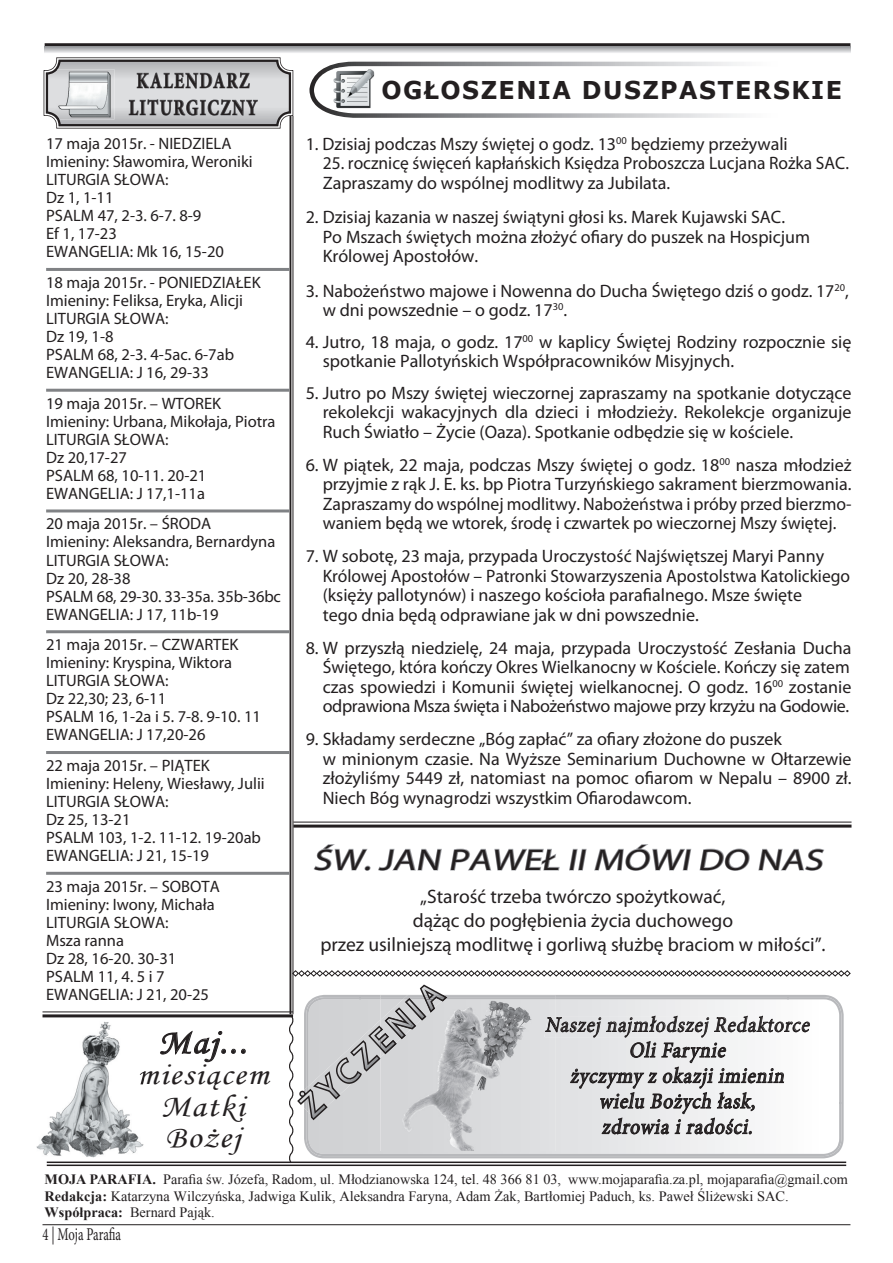
<style>
.page{position:relative;width:893px;height:1263px;background:#fff}
.page>*{position:absolute;margin:0;border:0;box-sizing:border-box;transform-origin:0 0}
.t1{font:34.5px "Monotype Corsiva";color:#231f20;scale:1.1 1}
.t2{font:33px "Myriad Pro";color:#fff}
.t3{font:31.5px/31.5px "Monotype Corsiva";letter-spacing:.04em;color:#231f20;text-align:center;scale:1.1 1}
.t4{font:italic 30px "Myriad Pro";color:#231f20;scale:1.25 1}
.t5{font:700 24.6px "Verdana";letter-spacing:.06em;color:#231f20}
.t6{font:700 22.5px/27px "Minion Pro";letter-spacing:.08em;color:#231f20;text-align:center;scale:.76 1}
.t7{font:italic 21.6px/25.5px "Minion Pro";color:#231f20;text-align:center;scale:.9 1}
.t8{font:19.5px/24px "Myriad Pro";color:#231f20;text-align:center}
.t9{font:18px/19.5px "Myriad Pro";color:#231f20}
.t10{font:18px "Minion Pro";letter-spacing:-.01em;color:#231f20;scale:.7 1}
.t11{font:16.5px/18px "Myriad Pro";color:#231f20}
.t12{font:14.25px/16.5px "Times New Roman";color:#231f20}
.s1{font-weight:700}
</style>
<div class="page">
<hr style="left:43px;top:1224px;width:807px;height:1px;background:#231f20">
<hr style="left:47px;top:1161px;width:799px;height:2px;background:#231f20">
<hr style="left:47px;top:1164px;width:799px;height:2px;background:#231f20">
<div style="left:45px;top:43px;width:805px;height:5px;background:#231f20"></div>
<svg style="left:45px;top:46px;width:805px;height:7px;background:#bebfc1"></svg>
<hr style="left:289px;top:116px;width:2px;height:898px;background:#231f20">
<hr style="left:293px;top:116px;width:1px;height:898px;background:#231f20">
<hr style="left:46px;top:268px;width:243px;height:3px;background:#808285">
<hr style="left:46px;top:389px;width:243px;height:3px;background:#808285">
<hr style="left:46px;top:509px;width:243px;height:3px;background:#808285">
<hr style="left:46px;top:630px;width:243px;height:3px;background:#808285">
<hr style="left:46px;top:751px;width:243px;height:3px;background:#808285">
<hr style="left:46px;top:872px;width:243px;height:3px;background:#808285">
<svg style="left:44px;top:57px;width:249px;height:72px;background:#b8b9bb"></svg>
<svg style="left:309px;top:62px;width:431px;height:56px"></svg>
<hr style="left:43px;top:1014px;width:250px;height:3px;background:#231f20">
<hr style="left:43px;top:1011px;width:250px;height:1px;background:#231f20">
<svg style="left:160px;top:1030px;width:86px;height:32px"></svg>
<img style="left:37px;top:1021px;width:107px;height:136px">
<img style="left:140px;top:1065px;width:4px;height:25px">
<hr style="left:293px;top:824px;width:558px;height:3px;background:#231f20">
<hr style="left:293px;top:821px;width:558px;height:1px;background:#231f20">
<svg style="left:447px;top:995px;width:397px;height:163px;background:#c0c1c4"></svg>
<img style="left:447px;top:1103px;width:394px;height:53px">
<img style="left:788px;top:997px;width:53px;height:106px">
<img style="left:555px;top:997px;width:233px;height:18px">
<svg style="left:555px;top:1015px;width:256px;height:129px"></svg>
<img style="left:447px;top:999px;width:108px;height:152px">
<img style="left:447px;top:995px;width:108px;height:2px">
<img style="left:447px;top:997px;width:108px;height:2px">
<img style="left:544px;top:1016px;width:11px;height:21px">
<img style="left:545px;top:1017px;width:10px;height:15px">
<svg style="left:287px;top:984px;width:160px;height:180px"></svg>
<img style="left:381px;top:1007px;width:34px;height:46px">
<svg style="left:292px;top:970px;width:559px;height:7px"></svg>
<svg style="left:313px;top:844px;width:58px;height:27px"></svg>
<svg style="left:378px;top:848px;width:64px;height:23px"></svg>
<svg style="left:450px;top:848px;width:110px;height:23px"></svg>
<svg style="left:568px;top:827px;width:124px;height:44px"></svg>
<svg style="left:699px;top:848px;width:125px;height:23px"></svg>
<p class="t6" style="left:129px;top:68px;width:171px">KALENDARZ<br>LITURGICZNY</p>
<p class="t11" style="left:46px;top:135px;width:208px">17 maja 2015r. - NIEDZIELA<br>Imieniny: Sławomira, Weroniki<br>LITURGIA SŁOWA:<br>Dz 1, 1-11<br>PSALM 47, 2-3. 6-7. 8-9<br>Ef 1, 17-23<br>EWANGELIA: Mk 16, 15-20</p>
<p class="t11" style="left:46px;top:274px;width:216px">18 maja 2015r. - PONIEDZIAŁEK<br>Imieniny: Feliksa, Eryka, Alicji<br>LITURGIA SŁOWA:<br>Dz 19, 1-8<br>PSALM 68, 2-3. 4-5ac. 6-7ab<br>EWANGELIA: J 16, 29-33</p>
<p class="t11" style="left:46px;top:394px;width:231px">19 maja 2015r. – WTOREK<br>Imieniny: Urbana, Mikołaja, Piotra<br>LITURGIA SŁOWA:<br>Dz 20,17-27<br>PSALM 68, 10-11. 20-21<br>EWANGELIA: J 17,1-11a</p>
<p class="t11" style="left:46px;top:515px;width:236px">20 maja 2015r. – ŚRODA<br>Imieniny: Aleksandra, Bernardyna<br>LITURGIA SŁOWA:<br>Dz 20, 28-38<br>PSALM 68, 29-30. 33-35a. 35b-36bc<br>EWANGELIA: J 17, 11b-19</p>
<p class="t11" style="left:46px;top:636px;width:216px">21 maja 2015r. – CZWARTEK<br>Imieniny: Kryspina, Wiktora<br>LITURGIA SŁOWA:<br>Dz 22,30; 23, 6-11<br>PSALM 16, 1-2a i 5. 7-8. 9-10. 11<br>EWANGELIA: J 17,20-26</p>
<p class="t11" style="left:46px;top:757px;width:220px">22 maja 2015r. – PIĄTEK<br>Imieniny: Heleny, Wiesławy, Julii<br>LITURGIA SŁOWA:<br>Dz 25, 13-21<br>PSALM 103, 1-2. 11-12. 19-20ab<br>EWANGELIA: J 21, 15-19</p>
<p class="t11" style="left:46px;top:877px;width:175px">23 maja 2015r. – SOBOTA<br>Imieniny: Iwony, Michała<br>LITURGIA SŁOWA:<br>Msza ranna<br>Dz 28, 16-20. 30-31<br>PSALM 11, 4. 5 i 7<br>EWANGELIA: J 21, 20-25</p>
<h1 class="t1" style="left:158px;top:1021px;width:82px">Maj...</h1>
<h3 class="t3" style="left:137px;top:1059px;width:121px">miesiącem<br>Matki<br>Bożej</h3>
<h3 class="t5" style="left:381px;top:73px;width:462px">OGŁOSZENIA DUSZPASTERSKIE</h3>
<p class="t9" style="left:306px;top:134px;width:484px">1. Dzisiaj podczas Mszy świętej o godz. 13<sup>00</sup> będziemy przeżywali</p>
<p class="t9" style="left:323px;top:154px;width:528px">25. rocznicę święceń kapłańskich Księdza Proboszcza Lucjana Rożka SAC.<br>Zapraszamy do wspólnej modlitwy za Jubilata.</p>
<p class="t9" style="left:323px;top:208px;width:489px;text-indent:-17px">2. Dzisiaj kazania w naszej świątyni głosi ks. Marek Kujawski SAC.<br>Po Mszach świętych można złożyć ofiary do puszek na Hospicjum<br>Królowej Apostołów.</p>
<p class="t9" style="left:323px;top:281px;width:527px;text-indent:-17px">3. Nabożeństwo majowe i Nowenna do Ducha Świętego dziś o godz. 17<sup>20</sup>, w dni powszednie – o godz. 17<sup>30</sup>.</p>
<p class="t9" style="left:323px;top:332px;width:530px;text-indent:-17px">4. Jutro, 18 maja, o godz. 17<sup>00</sup> w kaplicy Świętej Rodziny rozpocznie się spotkanie Pallotyńskich Współpracowników Misyjnych.</p>
<p class="t9" style="left:323px;top:383px;width:530px;text-align:justify;text-indent:-17px">5. Jutro po Mszy świętej wieczornej zapraszamy na spotkanie dotyczące rekolekcji wakacyjnych dla dzieci i młodzieży. Rekolekcje organizuje Ruch Światło – Życie (Oaza). Spotkanie odbędzie się w kościele.</p>
<p class="t9" style="left:323px;top:455px;width:530px;text-align:justify;text-indent:-17px">6. W piątek, 22 maja, podczas Mszy świętej o godz. 18<sup>00</sup> nasza młodzież przyjmie z rąk J. E. ks. bp Piotra Turzyńskiego sakrament bierzmowania.<br>Zapraszamy do wspólnej modlitwy. Nabożeństwa i próby przed bierzmo&shy;waniem będą we wtorek, środę i czwartek po wieczornej Mszy świętej.</p>
<p class="t9" style="left:323px;top:547px;width:529px;text-indent:-17px">7. W sobotę, 23 maja, przypada Uroczystość Najświętszej Maryi Panny Królowej Apostołów – Patronki Stowarzyszenia Apostolstwa Katolickiego (księży pallotynów) i naszego kościoła parafialnego. Msze święte<br>tego dnia będą odprawiane jak w dni powszednie.</p>
<p class="t9" style="left:323px;top:638px;width:530px;text-align:justify;text-indent:-17px">8. W przyszłą niedzielę, 24 maja, przypada Uroczystość Zesłania Ducha Świętego, która kończy Okres Wielkanocny w Kościele. Kończy się zatem czas spowiedzi i Komunii świętej wielkanocnej. O godz. 16<sup>00</sup> zostanie odprawiona Msza święta i Nabożeństwo majowe przy krzyżu na Godowie.</p>
<p class="t9" style="left:323px;top:730px;width:530px;text-indent:-17px">9. Składamy serdeczne „Bóg zapłać” za ofiary złożone do puszek<br>w minionym czasie. Na Wyższe Seminarium Duchowne w Ołtarzewie złożyliśmy 5449 zł, natomiast na pomoc ofiarom w Nepalu – 8900 zł.<br>Niech Bóg wynagrodzi wszystkim Ofiarodawcom.</p>
<h3 class="t4" style="left:313px;top:843px;width:414px">ŚW.JAN PAWEŁ IIMÓWIDO NAS</h3>
<p class="t8" style="left:320px;top:885px;width:507px">„Starość trzeba twórczo spożytkować,<br>dążąc do pogłębienia życia duchowego<br>przez usilniejszą modlitwę i gorliwą służbę braciom w miłości”.</p>
<h2 class="t2" style="left:293px;top:1098px;width:181px;rotate:-43deg">ŻYCZENIA</h2>
<p class="t7" style="left:545px;top:1013px;width:300px">Naszej najmłodszej Redaktorce<br>OliFarynie<br>życzymy z okazj iimienin wielu Bożych łask,<br>zdrowia iradości.</p>
<p class="t12" style="left:45px;top:1171px;width:805px"><span class="s1">MOJA PARAFIA.</span> Parafia św. Józefa, Radom, ul. Młodzianowska 124, tel. 48 366 81 03, www.mojaparafia.za.pl, mojaparafia@gmail.com<br><span class="s1">Redakcja:</span> Katarzyna Wilczyńska, Jadwiga Kulik, Aleksandra Faryna, Adam Żak, Bartłomiej Paduch, ks. Paweł Śliżewski SAC.<br><span class="s1">Współpraca:</span> Bernard Pająk.</p>
<p class="t10" style="left:43px;top:1223px;width:114px">4 | Moja Parafia</p>
</div>
